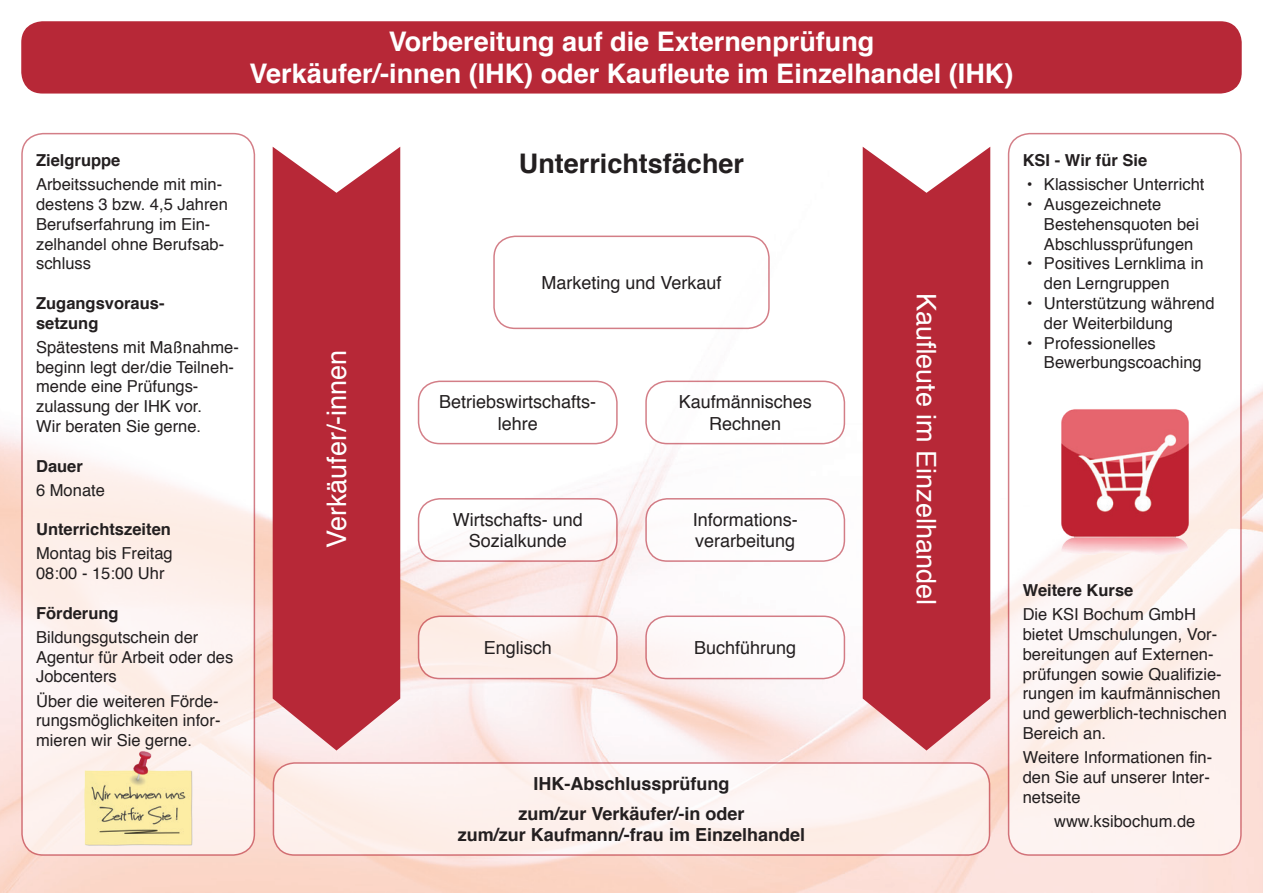
<style>
.page{position:relative;width:1263px;height:893px;background:#fff}
.page>*{position:absolute;margin:0;border:0;box-sizing:border-box;transform-origin:0 0}
.t1{font:700 27px/32.4px "Helvetica";color:#fff;text-align:center}
.t2{font:27px "Helvetica";color:#fff}
.t3{font:700 27px "Helvetica";color:#231f20}
.t4{font:18px/21.6px "Helvetica";color:#231f20;text-align:center}
.t5{font:700 18px "Helvetica";color:#231f20}
.t6{font:16.5px/19.8px "Helvetica";color:#231f20}
.t7{font:700 16.5px/19.8px "Helvetica";color:#231f20}
</style>
<div class="page">
<img style="left:0;top:21px;width:1263px;height:872px">
<div style="left:21px;top:21px;width:1221px;height:73px;background:#b72837;border-radius:21px"></div>
<div style="left:494px;top:236px;width:275px;height:92px;background:#fff;border-radius:21px"></div>
<div style="left:493px;top:236px;width:277px;height:93px;border:2px solid #b72837;border-radius:21px"></div>
<div style="left:419px;top:381px;width:198px;height:63px;background:#fff;border-radius:21px"></div>
<div style="left:418px;top:381px;width:200px;height:63px;border:2px solid #b72837;border-radius:21px"></div>
<div style="left:646px;top:381px;width:198px;height:63px;background:#fff;border-radius:21px"></div>
<div style="left:645px;top:381px;width:200px;height:63px;border:2px solid #b72837;border-radius:21px"></div>
<div style="left:646px;top:499px;width:198px;height:62px;background:#fff;border-radius:21px"></div>
<div style="left:645px;top:498px;width:200px;height:64px;border:2px solid #b72837;border-radius:21px"></div>
<div style="left:419px;top:499px;width:198px;height:62px;background:#fff;border-radius:21px"></div>
<div style="left:418px;top:498px;width:200px;height:64px;border:2px solid #b72837;border-radius:21px"></div>
<div style="left:419px;top:616px;width:198px;height:63px;background:linear-gradient(to right,#fdede7,#fdf1ef);border-radius:21px"></div>
<div style="left:418px;top:615px;width:200px;height:64px;border:2px solid #b72837;border-radius:21px"></div>
<div style="left:646px;top:616px;width:198px;height:63px;background:#fff;border-radius:21px"></div>
<div style="left:645px;top:615px;width:200px;height:64px;border:2px solid #b72837;border-radius:21px"></div>
<div style="left:273px;top:763px;width:716px;height:92px;background:#fdf1ed;border-radius:21px"></div>
<div style="left:273px;top:762px;width:717px;height:94px;border:2px solid #b72837;border-radius:21px"></div>
<svg style="left:273px;top:147px;width:127px;height:603px;background:#bc3846"></svg>
<svg style="left:863px;top:147px;width:127px;height:603px;background:#bc3845"></svg>
<svg style="left:22px;top:134px;width:232px;height:721px"></svg>
<div style="left:21px;top:133px;width:234px;height:723px;border:2px solid #b72837;border-radius:21px"></div>
<img style="left:80px;top:747px;width:116px;height:102px">
<div style="left:1008px;top:134px;width:233px;height:721px;background:linear-gradient(to bottom,#fff,#fdefec);border-radius:21px"></div>
<div style="left:1008px;top:133px;width:234px;height:723px;border:2px solid #b72837;border-radius:21px"></div>
<img style="left:1045px;top:409px;width:167px;height:155px">
<p class="t1" style="left:250px;top:26px;width:765px">Vorbereitung auf die Externenprüfung<br>Verkäufer/-innen (IHK) oder Kaufleute im Einzelhandel (IHK)</p>
<p class="t7" style="left:36px;top:151px;width:86px">Zielgruppe</p>
<p class="t6" style="left:36px;top:175px;width:193px">Arbeitssuchende mit min&shy;destens 3 bzw. 4,5 Jahren<br>Berufserfahrung im Ein&shy;zelhandel ohne Berufsab&shy;schluss</p>
<p class="t7" style="left:36px;top:294px;width:130px">Zugangsvoraus&shy;setzung</p>
<p class="t6" style="left:36px;top:338px;width:204px">Spätestens mit Maßnahme&shy;beginn legt der/die Teilneh&shy;mende eine Prüfungs&shy;zulassung der IHK vor.<br>Wir beraten Sie gerne.</p>
<p class="t7" style="left:36px;top:456px;width:48px">Dauer</p>
<p class="t6" style="left:36px;top:481px;width:70px">6 Monate</p>
<p class="t7" style="left:36px;top:520px;width:136px">Unterrichtszeiten</p>
<p class="t6" style="left:36px;top:544px;width:138px">Montag bis Freitag<br>08:00 - 15:00 Uhr</p>
<p class="t7" style="left:36px;top:603px;width:84px">Förderung</p>
<p class="t6" style="left:36px;top:628px;width:199px">Bildungsgutschein der<br>Agentur für Arbeit oder des<br>Jobcenters</p>
<p class="t6" style="left:36px;top:691px;width:186px;text-align:justify">Über die weiteren Förde&shy;rungsmöglichkeiten infor&shy;mieren wir Sie gerne.</p>
<p class="t2" style="left:316px;top:548px;width:200px;rotate:-90deg">Verkäufer/-innen</p>
<p class="t3" style="left:519px;top:142px;width:227px">Unterrichtsfächer</p>
<p class="t4" style="left:541px;top:272px;width:182px">Marketing und Verkauf</p>
<p class="t4" style="left:439px;top:392px;width:159px">Betriebswirtschafts&shy;lehre</p>
<p class="t4" style="left:679px;top:392px;width:135px">Kaufmännisches<br>Rechnen</p>
<p class="t4" style="left:453px;top:509px;width:132px">Wirtschafts- und<br>Sozialkunde</p>
<p class="t4" style="left:693px;top:509px;width:107px">Informations-</p>
<p class="t4" style="left:695px;top:531px;width:102px">verarbeitung</p>
<p class="t4" style="left:484px;top:637px;width:70px">Englisch</p>
<p class="t4" style="left:694px;top:637px;width:104px">Buchführung</p>
<p class="t5" style="left:533px;top:769px;width:198px">IHK-Abschlussprüfung</p>
<p class="t5" style="left:518px;top:799px;width:228px">zum/zur Verkäufer/-in oder</p>
<p class="t5" style="left:458px;top:820px;width:349px">zum/zur Kaufmann/-frau im Einzelhandel</p>
<p class="t2" style="left:947px;top:292px;width:314px;rotate:90deg">Kaufleute im Einzelhandel</p>
<p class="t7" style="left:1023px;top:151px;width:126px">KSI - Wir für Sie</p>
<p class="t6" style="left:1027px;top:175px;width:179px">• Klassischer Unterricht</p>
<p class="t6" style="left:1044px;top:195px;width:157px;text-indent:-17px">• Ausgezeichnete<br>Bestehensquoten bei<br>Abschlussprüfungen</p>
<p class="t6" style="left:1044px;top:254px;width:161px;text-indent:-17px">• Positives Lernklima in den Lerngruppen</p>
<p class="t6" style="left:1044px;top:294px;width:172px;text-indent:-17px">• Unterstützung während der Weiterbildung</p>
<p class="t6" style="left:1044px;top:333px;width:159px;text-indent:-17px">• Professionelles<br>Bewerbungscoaching</p>
<p class="t7" style="left:1023px;top:581px;width:112px">Weitere Kurse</p>
<p class="t6" style="left:1023px;top:605px;width:206px">Die KSI Bochum GmbH bietet Umschulungen, Vor&shy;bereitungen auf Externen&shy;prüfungen sowie Qualifizie&shy;rungen im kaufmännischen und gewerblich-technischen<br>Bereich an.</p>
<p class="t6" style="left:1023px;top:748px;width:191px">Weitere Informationen fin&shy;den Sie auf unserer Inter&shy;netseite</p>
<p class="t6" style="left:1054px;top:812px;width:143px">www.ksibochum.de</p>
</div>
